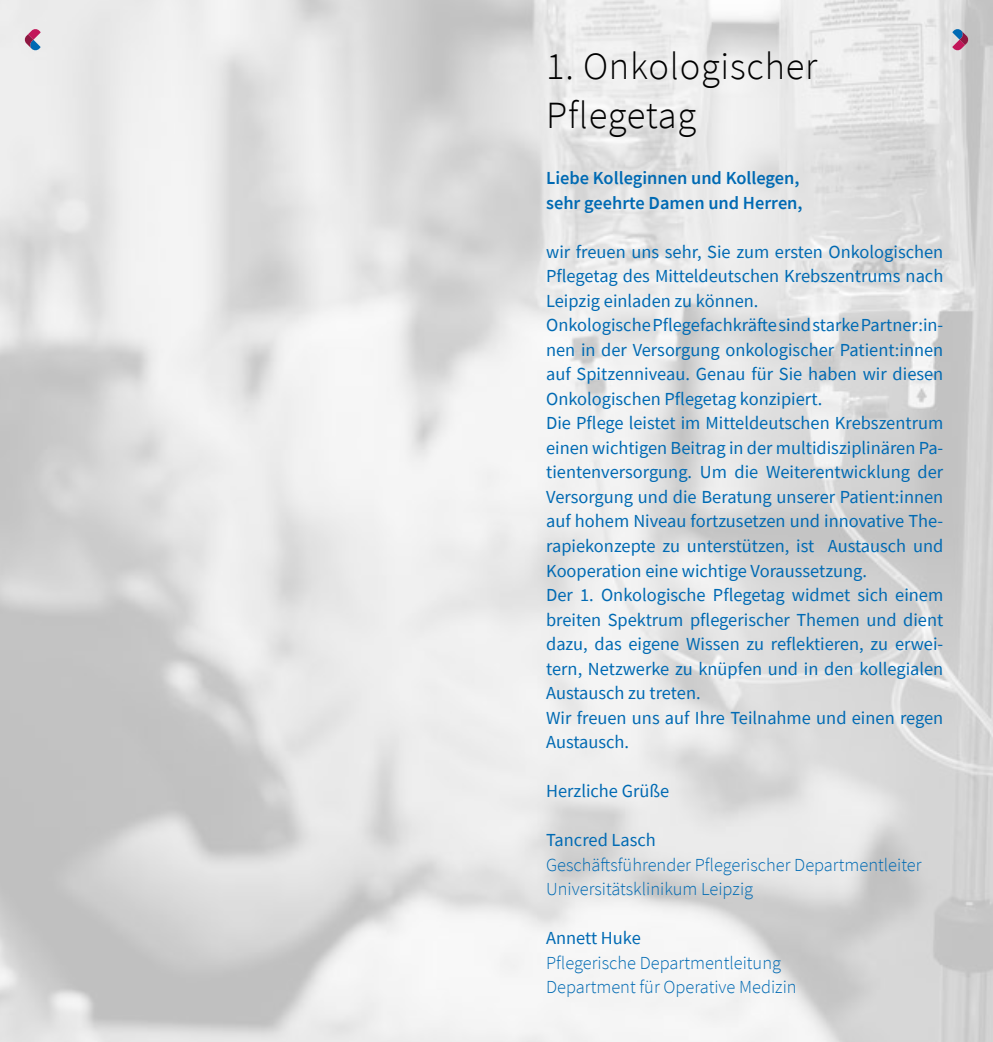
<style>
.page{position:relative;width:993px;height:1042px;background:#fff}
.page>*{position:absolute;margin:0;border:0;box-sizing:border-box;transform-origin:0 0}
.t1{font:300 38.5px/49px "Source Sans Pro";letter-spacing:.02em;color:#000}
.t2{font:18.38px/24.5px "Source Sans Pro";color:#006ab3}
.t3{font:300 18.38px/24.5px "Source Sans Pro";color:#006ab3}
.t4{font:600 18.38px/24.5px "Source Sans Pro";color:#006ab3}
</style>
<div class="page">
<svg style="left:24px;top:29px;width:17px;height:22px"></svg>
<svg style="left:952px;top:29px;width:16px;height:22px"></svg>
<h1 class="t1" style="left:546px;top:41px;width:272px">1. Onkologischer<br>Pflegetag</h1>
<p class="t4" style="left:546px;top:166px;width:258px">Liebe Kolleginnen und Kollegen, sehr geehrte Damen und Herren,</p>
<p class="t2" style="left:546px;top:239px;width:398px">wir freuen uns sehr, Sie zum ersten Onkologischen Pflegetag des Mitteldeutschen Krebszentrums nach Leipzig einladen zu können.<br>Onkologische Pflegefachkräfte sind starke Partner:in&shy;nen in der Versorgung onkologischer Patient:innen auf Spitzenniveau. Genau für Sie haben wir diesen Onkologischen Pflegetag konzipiert.<br>Die Pflege leistet im Mitteldeutschen Krebszentrum einen wichtigen Beitrag in der multidisziplinären Pa&shy;tientenversorgung. Um die Weiterentwicklung der Versorgung und die Beratung unserer Patient:innen auf hohem Niveau fortzusetzen und innovative The&shy;rapiekonzepte zu unterstützen, ist Austausch und Kooperation eine wichtige Voraussetzung.<br>Der 1. Onkologische Pflegetag widmet sich einem breiten Spektrum pflegerischer Themen und dient dazu, das eigene Wissen zu reflektieren, zu erwei&shy;tern, Netzwerke zu knüpfen und in den kollegialen Austausch zu treten.<br>Wir freuen uns auf Ihre Teilnahme und einen regen Austausch.</p>
<p class="t2" style="left:546px;top:778px;width:124px">Herzliche Grüße</p>
<p class="t2" style="left:546px;top:827px;width:111px">Tancred Lasch</p>
<p class="t3" style="left:546px;top:852px;width:377px">Geschäftsführender Pflegerischer Departmentleiter<br>Universitätsklinikum Leipzig</p>
<p class="t2" style="left:546px;top:925px;width:96px">Annett Huke</p>
<p class="t3" style="left:546px;top:950px;width:252px">Pflegerische Departmentleitung<br>Department für Operative Medizin</p>
</div>
